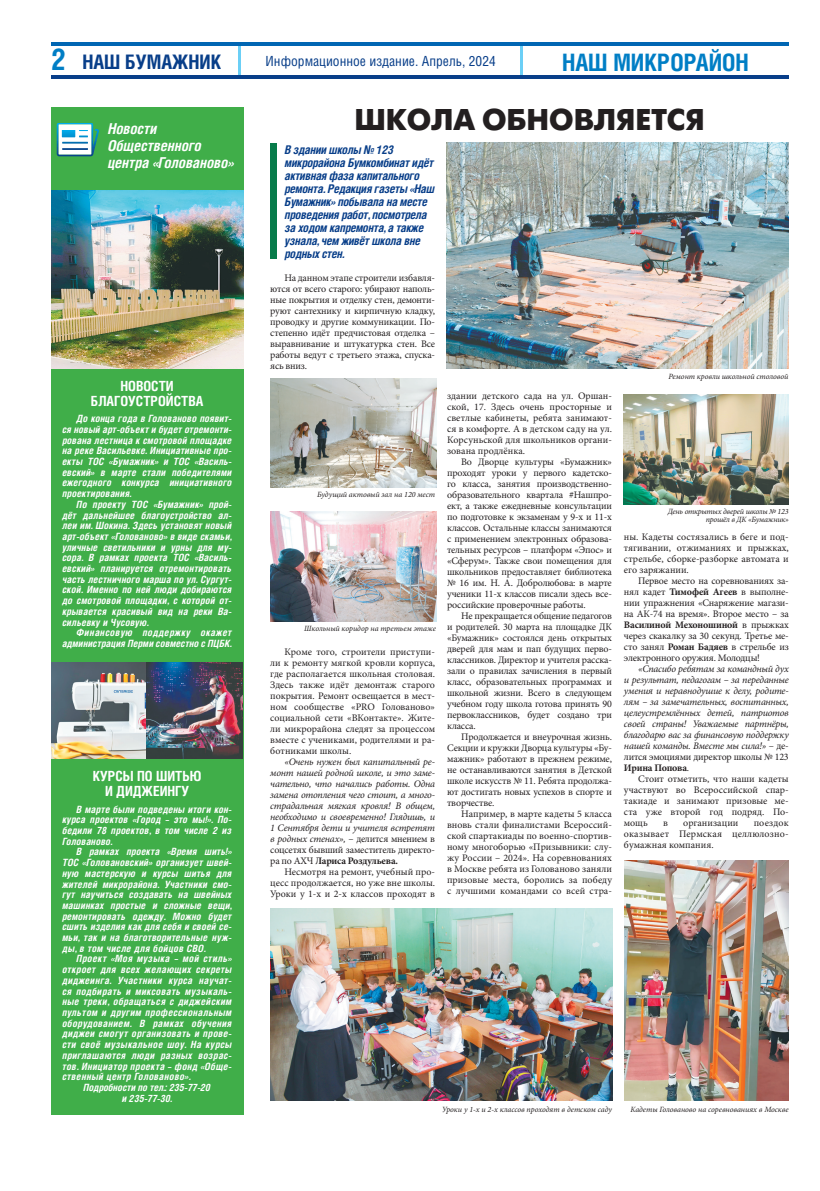
<style>
.page{position:relative;width:820px;height:1191px;background:#fff}
.page>*{position:absolute;margin:0;border:0;box-sizing:border-box;transform-origin:0 0}
.t1{font:700 30px "Futuris C";color:#231f20}
.t2{font:700 24px "Helios Cond";color:#007ec5}
.t3{font:700 20px "Helios Cond";color:#083e89}
.t4{font:italic 700 15px/17px "Helios Cond";color:#fff}
.t5{font:700 14px/15px "Helios Cond C";color:#fff;text-align:center}
.t6{font:14px "Helios Cond";color:#083e89}
.t7{font:italic 700 12px/13px "Helios Cond";letter-spacing:-.02em;color:#083e89}
.t8{font:10px/11px "Minion Pro";letter-spacing:-.005em;color:#231f20;text-align:justify}
.t9{font:italic 700 10px/10.7px "Helios Cond";letter-spacing:.04em;color:#fff;text-align:justify}
.t10{font:italic 10px/11px "Minion Pro";letter-spacing:-.02em;color:#231f20;text-align:justify}
.t11{font:italic 700 10px/10.7px "Helios Cond";letter-spacing:.01em;color:#fff;text-align:right}
.t12{font:italic 700 10px "Helios Cond";color:#fff}
.t13{font:italic 8px/8px "Minion Pro";letter-spacing:-.01em;color:#231f20;text-align:right}
.s1{font-size:30px;color:#007ec5}
.s2{font-style:normal}
.s3{font-weight:700;font-style:normal}
.s4{font-weight:700}
</style>
<div class="page">
<hr style="left:520px;top:46px;width:3px;height:33px;background:#6bcff6">
<hr style="left:238px;top:46px;width:3px;height:33px;background:#6bcff6">
<hr style="left:51px;top:43px;width:737px;height:3px;background:#0166b3">
<hr style="left:51px;top:75px;width:737px;height:4px;background:#083e89">
<div style="left:270px;top:143px;width:7px;height:116px;background:#077b4a"></div>
<img style="left:446px;top:142px;width:342px;height:227px">
<div style="left:51px;top:107px;width:192px;height:1007px;background:#40ae49"></div>
<img style="left:51px;top:190px;width:192px;height:178px">
<img style="left:51px;top:662px;width:191px;height:96px">
<img style="left:270px;top:378px;width:166px;height:110px">
<img style="left:270px;top:511px;width:166px;height:110px">
<img style="left:270px;top:908px;width:342px;height:193px">
<img style="left:624px;top:860px;width:164px;height:241px">
<img style="left:623px;top:394px;width:165px;height:110px">
<svg style="left:57px;top:123px;width:42px;height:33px"></svg>
<h3 class="t3" style="left:51px;top:50px;width:172px"><span class="s1">2</span> НАШ БУМАЖНИК</h3>
<h3 class="t4" style="left:108px;top:120px;width:127px">Новости<br>Общественного центра «Голованово»</h3>
<h3 class="t5" style="left:91px;top:378px;width:114px">НОВОСТИ<br>БЛАГОУСТРОЙСТВА</h3>
<p class="t9" style="left:62px;top:413px;width:171px;text-indent:14px">До конца года в Голованово появит&shy;ся новый арт-объект и будет отремонти&shy;рована лестница к смотровой площадке на реке Васильевке. Инициативные про&shy;екты ТОС «Бумажник» и ТОС «Василь&shy;евский» в марте стали победителями ежегодного конкурса инициативного проектирования.</p>
<p class="t9" style="left:62px;top:498px;width:171px;text-indent:14px">По проекту ТОС «Бумажник» прой&shy;дёт дальнейшее благоустройство ал&shy;леи им. Шокина. Здесь установят новый арт-объект «Голованово» в виде скамьи, уличные светильники и урны для му&shy;сора. В рамках проекта ТОС «Василь&shy;евский» планируется отремонтировать часть лестничного марша по ул. Сургут&shy;ской. Именно по ней люди добираются до смотровой площадки, с которой от&shy;крывается красивый вид на реки Ва&shy;сильевку и Чусовую.</p>
<p class="t11" style="left:62px;top:627px;width:171px">Финансовую поддержку окажет администрация Перми совместно с ПЦБК.</p>
<h3 class="t5" style="left:93px;top:768px;width:110px">КУРСЫ ПО ШИТЬЮ<br>И ДИДЖЕИНГУ</h3>
<p class="t9" style="left:62px;top:803px;width:171px;text-indent:14px">В марте были подведены итоги кон&shy;курса проектов «Город – это мы!». По&shy;бедили 78 проектов, в том числе 2 из Голованово.</p>
<p class="t9" style="left:62px;top:846px;width:171px;text-indent:14px">В рамках проекта «Время шить!» ТОС «Головановский» организует швей&shy;ную мастерскую и курсы шитья для жителей микрорайона. Участники смо&shy;гут научиться создавать на швейных машинках простые и сложные вещи, ремонтировать одежду. Можно будет сшить изделия как для себя и своей се&shy;мьи, так и на благотворительные нуж&shy;ды, в том числе для бойцов СВО.</p>
<p class="t9" style="left:77px;top:953px;width:157px">Проект «Моя музыка – мой стиль»</p>
<p class="t9" style="left:62px;top:964px;width:171px">откроет для всех желающих секреты</p>
<p class="t9" style="left:62px;top:974px;width:171px">диджеинга. Участники курса научат-</p>
<p class="t9" style="left:62px;top:985px;width:171px">ся подбирать и миксовать музыкаль-</p>
<p class="t9" style="left:62px;top:996px;width:171px">ные треки, обращаться с диджейским</p>
<p class="t9" style="left:62px;top:1006px;width:171px">пультом и другим профессиональным</p>
<p class="t9" style="left:62px;top:1017px;width:171px">оборудованием. В рамках обучения</p>
<p class="t9" style="left:62px;top:1028px;width:171px">диджеи смогут организовать и прове-</p>
<p class="t9" style="left:62px;top:1039px;width:171px">сти своё музыкальное шоу. На курсы</p>
<p class="t9" style="left:62px;top:1049px;width:171px">приглашаются люди разных возрас-</p>
<p class="t9" style="left:62px;top:1060px;width:171px">тов. Инициатор проекта – фонд «Обще-</p>
<p class="t9" style="left:62px;top:1071px;width:130px">ственный центр Голованово».</p>
<p class="t12" style="left:84px;top:1081px;width:129px">Подробности по тел.: 235-77-20</p>
<p class="t9" style="left:122px;top:1092px;width:51px">и 235-77-30.</p>
<h3 class="t6" style="left:265px;top:53px;width:231px">Информационное издание. Апрель, 2024</h3>
<h2 class="t2" style="left:561px;top:48px;width:188px">НАШ МИКРОРАЙОН</h2>
<h1 class="t1" style="left:354px;top:103px;width:352px">ШКОЛА ОБНОВЛЯЕТСЯ</h1>
<p class="t7" style="left:285px;top:143px;width:151px">В здании школы № 123 микрорайона Бумкомбинат идёт активная фаза капитального ремонта. Редакция газеты «Наш<br>Бумажник» побывала на месте проведения работ, посмотрела за ходом капремонта, а также узнала, чем живёт школа вне родных стен.</p>
<p class="t8" style="left:270px;top:272px;width:166px;text-indent:14px">На данном этапе строители избавля&shy;ются от всего старого: убирают наполь&shy;ные покрытия и отделку стен, демонти&shy;руют сантехнику и кирпичную кладку, проводку и другие коммуникации. По&shy;степенно идёт предчистовая отделка – выравнивание и штукатурка стен. Все работы ведут с третьего этажа, спуска&shy;ясь вниз.</p>
<p class="t13" style="left:317px;top:491px;width:120px">Будущий актовый зал на 120 мест</p>
<p class="t13" style="left:304px;top:624px;width:133px">Школьный коридор на третьем этаже</p>
<p class="t8" style="left:270px;top:646px;width:166px;text-indent:14px">Кроме того, строители приступи&shy;ли к ремонту мягкой кровли корпуса, где располагается школьная столовая.<br>Здесь также идёт демонтаж старого покрытия. Ремонт освещается в мест&shy;ном сообществе «PRO Голованово» социальной сети «ВКонтакте». Жите&shy;ли микрорайона следят за процессом вместе с учениками, родителями и ра&shy;ботниками школы.</p>
<p class="t10" style="left:270px;top:756px;width:166px;text-indent:14px">«Очень нужен был капитальный ре&shy;монт нашей родной школе, и это заме&shy;чательно, что начались работы. Одна замена отопления чего стоит, а много&shy;страдальная мягкая кровля! В общем, необходимо и своевременно! Глядишь, и 1 Сентября дети и учителя встретят в родных стенах», <span class="s2">– делится мнением в соцсетях бывший заместитель директо&shy;ра по АХЧ</span> <span class="s3">Лариса Роздульева.</span></p>
<p class="t8" style="left:270px;top:866px;width:166px;text-indent:14px">Несмотря на ремонт, учебный про&shy;цесс продолжается, но уже вне школы.<br>Уроки у 1-х и 2-х классов проходят в</p>
<p class="t8" style="left:447px;top:390px;width:166px">здании детского сада на ул. Оршан&shy;ской, 17. Здесь очень просторные и светлые кабинеты, ребята занимают&shy;ся в комфорте. А в детском саду на ул.<br>Корсуньской для школьников органи&shy;зована продлёнка.</p>
<p class="t8" style="left:447px;top:456px;width:166px;text-indent:14px">Во Дворце культуры «Бумажник» проходят уроки у первого кадетско&shy;го класса, занятия производственно&shy;образовательного квартала #Нашпро&shy;ект, а также ежедневные консультации по подготовке к экзаменам у 9-х и 11-х классов. Остальные классы занимаются с применением электронных образова&shy;тельных ресурсов – платформ «Эпос» и «Сферум». Также свои помещения для школьников предоставляет библиотека № 16 им. Н. А. Добролюбова: в марте ученики 11-х классов писали здесь все&shy;российские проверочные работы.</p>
<p class="t8" style="left:447px;top:610px;width:166px;text-indent:14px">Не прекращается общение педагогов и родителей. 30 марта на площадке ДК «Бумажник» состоялся день открытых дверей для мам и пап будущих перво&shy;классников. Директор и учителя расска&shy;зали о правилах зачисления в первый класс, образовательных программах и школьной жизни. Всего в следующем учебном году школа готова принять 90 первоклассников, будет создано три класса.</p>
<p class="t8" style="left:447px;top:731px;width:166px;text-indent:14px">Продолжается и внеурочная жизнь.<br>Секции и кружки Дворца культуры «Бу&shy;мажник» работают в прежнем режиме, не останавливаются занятия в Детской школе искусств № 11. Ребята продолжа&shy;ют достигать новых успехов в спорте и творчестве.</p>
<p class="t8" style="left:447px;top:808px;width:166px;text-indent:14px">Например, в марте кадеты 5 класса вновь стали финалистами Всероссий&shy;ской спартакиады по военно-спортив&shy;ному многоборью «Призывники: слу&shy;жу России – 2024». На соревнованиях в Москве ребята из Голованово заняли призовые места, боролись за победу с лучшими командами со всей стра-</p>
<p class="t13" style="left:668px;top:372px;width:122px">Ремонт кровли школьной столовой</p>
<p class="t13" style="left:667px;top:507px;width:122px">День открытых дверей школы № 123 прошёл в ДК «Бумажник»</p>
<p class="t8" style="left:623px;top:531px;width:166px">ны. Кадеты состязались в беге и под&shy;тягивании, отжиманиях и прыжках, стрельбе, сборке-разборке автомата и его заряжании.</p>
<p class="t8" style="left:623px;top:575px;width:166px;text-indent:14px">Первое место на соревнованиях за&shy;нял кадет <span class="s4">Тимофей Агеев</span> в выполне&shy;нии упражнения «Снаряжение магази&shy;на АК-74 на время». Второе место – за <span class="s4">Василиной Мехоношиной</span> в прыжках через скакалку за 30 секунд. Третье ме&shy;сто занял <span class="s4">Роман Бадяев</span> в стрельбе из электронного оружия. Молодцы!</p>
<p class="t10" style="left:623px;top:663px;width:166px;text-indent:14px">«Спасибо ребятам за командный дух и результат, педагогам – за переданные умения и неравнодушие к делу, родите&shy;лям – за замечательных, воспитанных, целеустремлённых детей, патриотов своей страны! Уважаемые партнёры, благодарю вас за финансовую поддержку нашей команды. Вместе мы сила!» <span class="s2">– де&shy;лится эмоциями директор школы № 123<br></span><span class="s3">Ирина Попова</span><span class="s2">.</span></p>
<p class="t8" style="left:623px;top:773px;width:166px;text-indent:14px">Стоит отметить, что наши кадеты участвуют во Всероссийской спар&shy;такиаде и занимают призовые ме&shy;ста уже второй год подряд. По&shy;мощь</p>
<p class="t8" style="left:662px;top:817px;width:6px">в</p>
<p class="t8" style="left:683px;top:817px;width:57px">организации</p>
<p class="t8" style="left:623px;top:817px;width:166px;text-indent:130px">поездок оказывает Пермская целлюлозно&shy;бумажная компания.</p>
<p class="t13" style="left:442px;top:1105px;width:171px">Уроки у 1-х и 2-х классов проходят в детском саду</p>
<p class="t13" style="left:630px;top:1105px;width:160px">Кадеты Голованово на соревнованиях в Москве</p>
</div>
